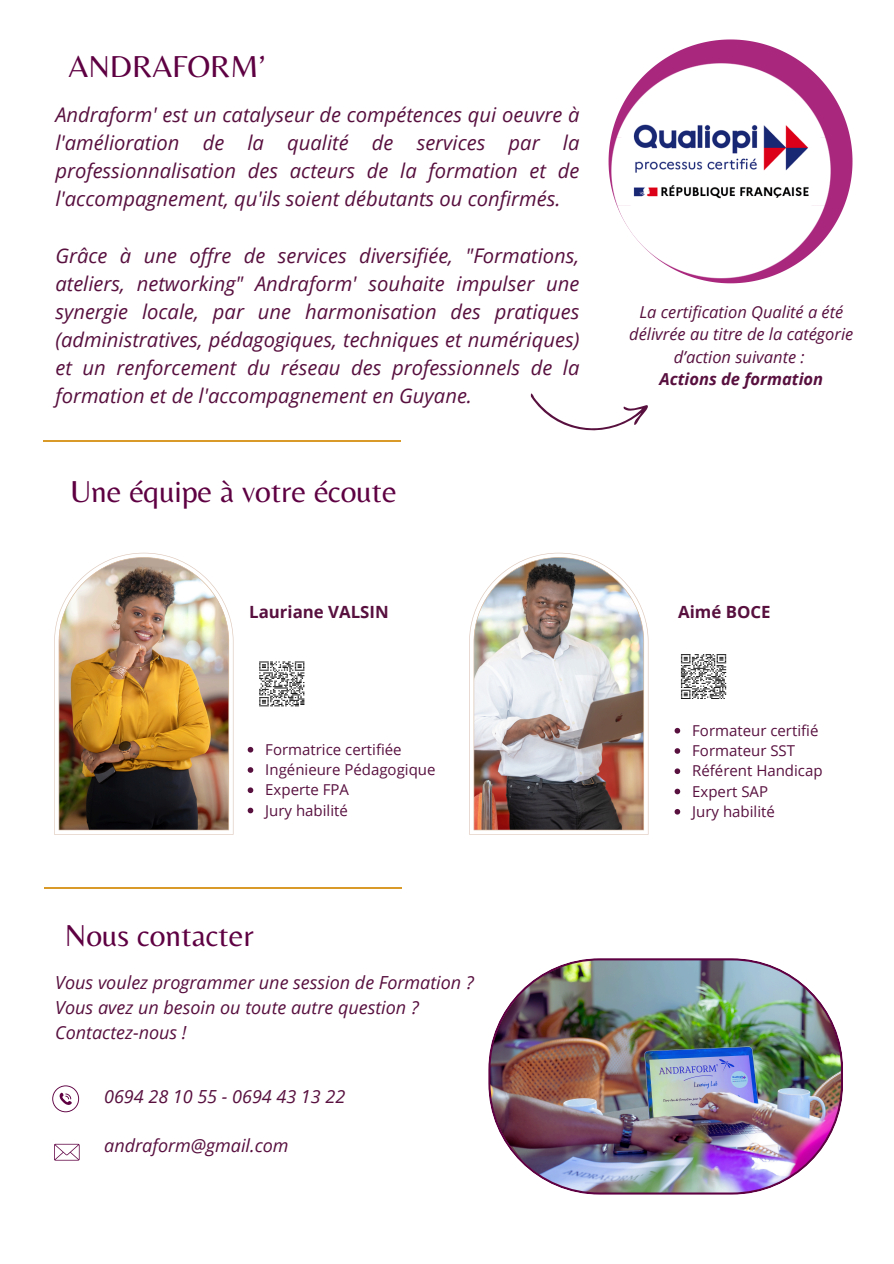
<style>
.page{position:relative;width:894px;height:1264px;background:#fff}
.page>*{position:absolute;margin:0;border:0;box-sizing:border-box;transform-origin:0 0}
.t1{font:31.5px "Belleza";color:#5e0042}
.t2{font:italic 20.25px/28.2px "Open Sans";color:#58103f;text-align:justify}
.t3{font:italic 18px/24.8px "Open Sans";color:#58103f}
.t4{font:700 16.8px "Open Sans";color:#58103f}
.t5{font:italic 16.5px/22.5px "Open Sans";color:#58103f;text-align:center}
.t6{font:15px "Open Sans";color:#58103f}
.s1{font-weight:700}
</style>
<div class="page">
<img style="left:54px;top:552px;width:179px;height:282px">
<img style="left:469px;top:552px;width:179px;height:282px">
<svg style="left:52px;top:1085px;width:27px;height:27px"></svg>
<svg style="left:54px;top:1143px;width:26px;height:17px"></svg>
<svg style="left:666px;top:39px;width:186px;height:189px"></svg>
<img style="left:488px;top:958px;width:354px;height:236px">
<img style="left:608px;top:58px;width:225px;height:225px">
<svg style="left:530px;top:393px;width:118px;height:38px"></svg>
<hr style="left:43px;top:440px;width:357px;height:2px;background:#d99a29">
<svg style="left:247px;top:747px;width:6px;height:5px"></svg>
<svg style="left:247px;top:767px;width:6px;height:5px"></svg>
<svg style="left:247px;top:787px;width:6px;height:6px"></svg>
<svg style="left:247px;top:807px;width:6px;height:6px"></svg>
<svg style="left:674px;top:728px;width:6px;height:5px"></svg>
<svg style="left:674px;top:748px;width:6px;height:5px"></svg>
<svg style="left:674px;top:768px;width:6px;height:6px"></svg>
<svg style="left:674px;top:788px;width:6px;height:6px"></svg>
<svg style="left:674px;top:809px;width:6px;height:5px"></svg>
<hr style="left:45px;top:886px;width:356px;height:2px;background:#d99a29">
<svg style="left:259px;top:661px;width:46px;height:45px"></svg>
<svg style="left:680px;top:654px;width:46px;height:45px"></svg>
<p class="t1" style="left:69px;top:47px;width:198px">ANDRAFORM’</p>
<h3 class="t2" style="left:55px;top:100px;width:525px">Andraform' est un catalyseur de compétences qui oeuvre à l'amélioration de la qualité de services par la professionnalisation des acteurs de la formation et de l'accompagnement, qu'ils soient débutants ou confirmés.</h3>
<h5 class="t2" style="left:55px;top:240px;width:525px">Grâce à une offre de services diversifiée, "Formations, ateliers, networking" Andraform' souhaite impulser une synergie locale, par une harmonisation des pratiques (administratives, pédagogiques, techniques et numériques) et un renforcement du réseau des professionnels de la formation et de l'accompagnement en Guyane.</h5>
<h2 class="t1" style="left:70px;top:473px;width:328px">Une équipe à votre écoute</h2>
<p class="t5" style="left:629px;top:300px;width:225px">La certification Qualité a été délivrée au titre de la catégorie d’action suivante :<br><span class="s1">Actions de formation</span></p>
<p class="t4" style="left:249px;top:599px;width:141px">Lauriane VALSIN</p>
<p class="t4" style="left:678px;top:599px;width:94px">Aimé BOCE</p>
<p class="t6" style="left:265px;top:738px;width:138px">Formatrice certifiée</p>
<p class="t6" style="left:265px;top:759px;width:172px">Ingénieure Pédagogique</p>
<p class="t6" style="left:265px;top:779px;width:85px">Experte FPA</p>
<h4 class="t6" style="left:265px;top:799px;width:84px">Jury habilité</h4>
<p class="t1" style="left:65px;top:916px;width:190px">Nous contacter</p>
<p class="t3" style="left:55px;top:969px;width:420px">Vous voulez programmer une session de Formation ?<br>Vous avez un besoin ou toute autre question ?<br>Contactez-nous !</p>
<h4 class="t3" style="left:104px;top:1083px;width:242px">0694 28 10 55 - 0694 43 13 22</h4>
<p class="t3" style="left:104px;top:1132px;width:186px">andraform@gmail.com</p>
<p class="t6" style="left:692px;top:719px;width:128px">Formateur certifié</p>
<p class="t6" style="left:692px;top:740px;width:104px">Formateur SST</p>
<p class="t6" style="left:692px;top:760px;width:132px">Référent Handicap</p>
<p class="t6" style="left:692px;top:780px;width:77px">Expert SAP</p>
<p class="t6" style="left:692px;top:800px;width:84px">Jury habilité</p>
</div>
